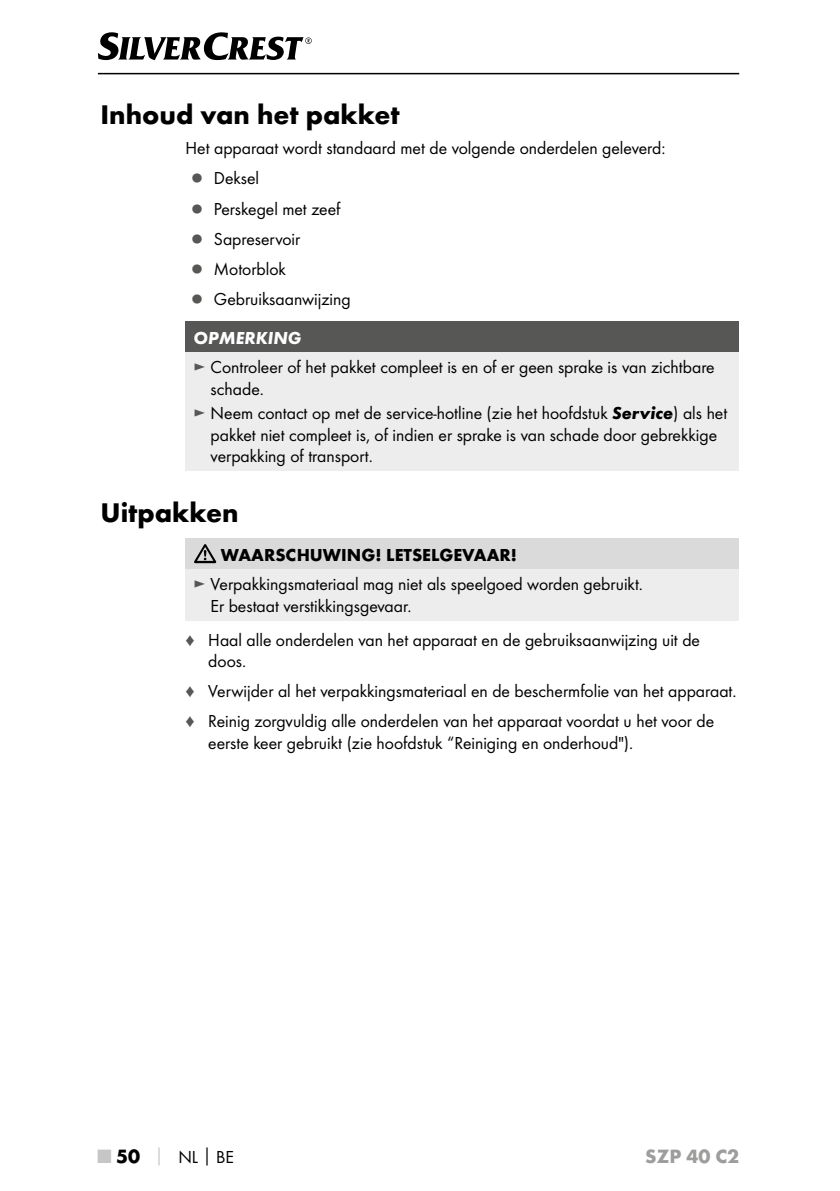
<style>
.page{position:relative;width:840px;height:1191px;background:#fff}
.page>*{position:absolute;margin:0;border:0;box-sizing:border-box;transform-origin:0 0}
.t1{font:700 28px "Futura";color:#000}
.t2{font:700 20px "Futura";color:#9d9d9c}
.t3{font:18px/30px "Futura Boo";color:#000}
.t4{font:700 18px "Futura";color:#000}
.t5{font:italic 700 18px "Futura";color:#fff}
.s1{color:#575756}
.s2{font-family:"Futura";font-weight:700;font-style:italic}
.s3{font-family:"Arial";color:#575756}
.s4{font-family:"Futura";font-weight:700;font-size:20px;color:#c6c6c6}
.s5{font-family:"Futura";font-weight:700;font-size:20px}
.s6{font-family:"Futura";font-weight:700;color:#c6c6c6}
.s7{font-family:"Futura";font-weight:700}
</style>
<div class="page">
<hr style="left:98px;top:73px;width:640px;height:1px;background:#000">
<svg style="left:98px;top:32px;width:213px;height:28px"></svg>
<div style="left:185px;top:321px;width:553px;height:31px;background:#575756"></div>
<div style="left:185px;top:352px;width:553px;height:118px;background:#ededed"></div>
<div style="left:185px;top:538px;width:553px;height:31px;background:#dadada"></div>
<div style="left:185px;top:569px;width:553px;height:51px;background:#ededed"></div>
<svg style="left:194px;top:544px;width:22px;height:19px"></svg>
<h1 class="t1" style="left:100px;top:97px;width:301px">Inhoud van het pakket</h1>
<p class="t3" style="left:191px;top:133px;width:475px;text-indent:-6px">Het apparaat wordt standaard met de volgende onderdelen geleverd: <span class="s1">▯</span> Deksel<br><span class="s1">▯</span> Perskegel met zeef<br><span class="s1">▯</span> Sapreservoir<br><span class="s1">▯</span> Motorblok<br><span class="s1">▯</span> Gebruiksaanwijzing</p>
<p class="t5" style="left:193px;top:326px;width:109px">OPMERKING</p>
<p class="t3" style="left:210px;top:356px;width:505px;line-height:21.6px;text-indent:-17px"><span class="s1">►</span> Controleer of het pakket compleet is en of er geen sprake is van zichtbare schade.</p>
<p class="t3" style="left:210px;top:402px;width:518px;line-height:21.6px;text-indent:-17px"><span class="s1">►</span> Neem contact op met de service-hotline (zie het hoofdstuk <span class="s2">Service</span>) als het pakket niet compleet is, of indien er sprake is van schade door gebrekkige verpakking of transport.</p>
<h1 class="t1" style="left:100px;top:495px;width:139px">Uitpakken</h1>
<p class="t4" style="left:221px;top:543px;width:297px">WAARSCHUWING! LETSELGEVAAR!</p>
<p class="t3" style="left:210px;top:573px;width:431px;line-height:21.6px;text-indent:-17px"><span class="s1">►</span> Verpakkingsmateriaal mag niet als speelgoed worden gebruikt.<br>Er bestaat verstikkingsgevaar.</p>
<p class="t3" style="left:208px;top:628px;width:493px;line-height:21.6px;text-indent:-23px"><span class="s3">♦</span> Haal alle onderdelen van het apparaat en de gebruiksaanwijzing uit de doos.</p>
<p class="t3" style="left:185px;top:676px;width:550px"><span class="s3">♦</span> Verwijder al het verpakkingsmateriaal en de beschermfolie van het apparaat. <span class="s3">♦</span> Reinig zorgvuldig alle onderdelen van het apparaat voordat u het voor de</p>
<p class="t3" style="left:208px;top:728px;width:424px">eerste keer gebruikt (zie hoofdstuk “Reiniging en onderhoud").</p>
<p class="t3" style="left:98px;top:1141px;width:137px"><span class="s4">■</span> <span class="s5">50</span> <span class="s6">│</span> NL<span class="s7">│</span>BE</p>
<p class="t2" style="left:645px;top:1143px;width:95px">SZP 40 C2</p>
</div>
